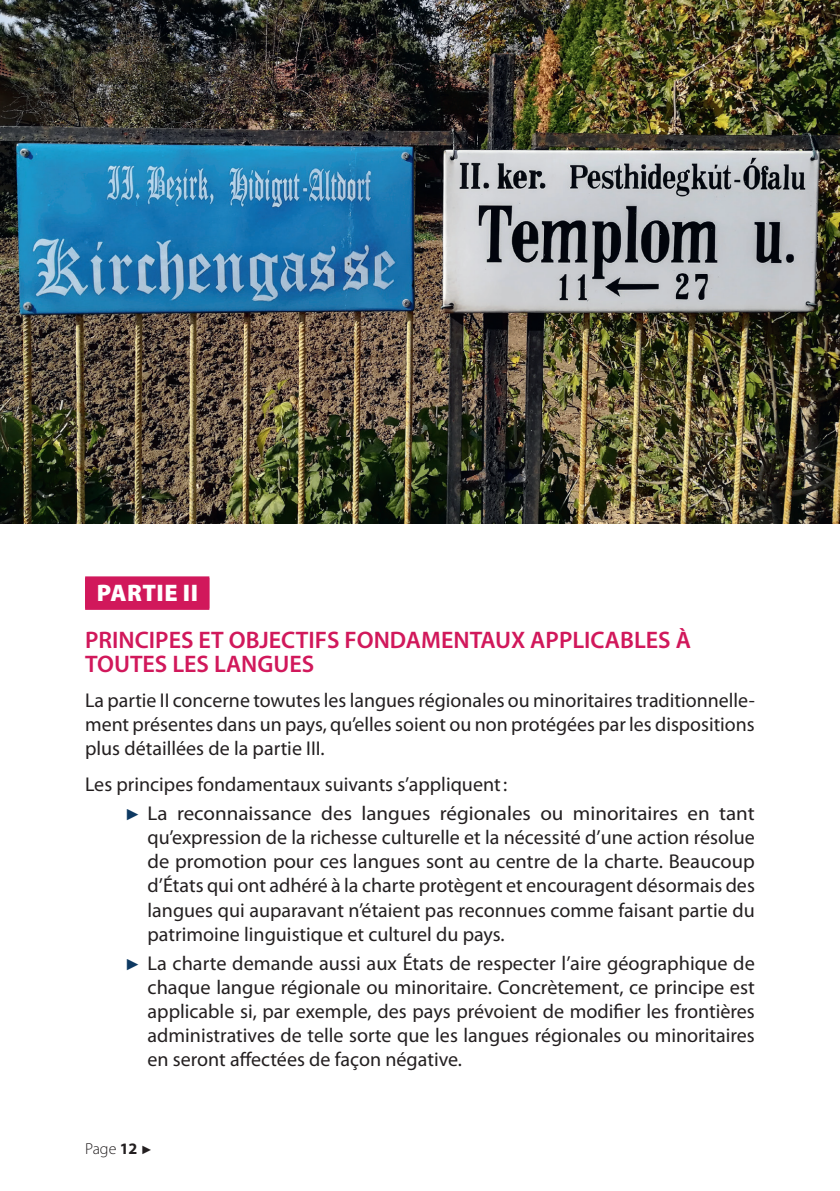
<style>
.page{position:relative;width:840px;height:1191px;background:#fff}
.page>*{position:absolute;margin:0;border:0;box-sizing:border-box;transform-origin:0 0}
.t1{font:600 24px/24px "Myriad Pro";color:#d1185b}
.t2{font:900 24px "Myriad Pro";letter-spacing:.02em;color:#fff}
.t3{font:20px/24px "Myriad Pro";color:#231f20;text-align:justify}
.t4{font:300 16px "Myriad Pro";color:#231f20}
.s1{font-family:"Arial";font-size:16px;color:#0e3962}
.s2{font-weight:700}
.s3{font-family:"Arial";font-weight:400;font-size:12px}
</style>
<div class="page">
<img style="left:0;top:0;width:839px;height:523px">
<div style="left:85px;top:578px;width:124px;height:32px;background:#d1185b"></div>
<div style="left:85px;top:576px;width:124px;height:32px;background:#d1185b"></div>
<p class="t2" style="left:97px;top:577px;width:103px">PARTIE II</p>
<p class="t1" style="left:85px;top:627px;width:607px">PRINCIPES ET OBJECTIFS FONDAMENTAUX APPLICABLES À<br>TOUTES LES LANGUES</p>
<p class="t3" style="left:85px;top:688px;width:670px">La partie II concerne towutes les langues régionales ou minoritaires traditionnelle&shy;ment présentes dans un pays, qu’elles soient ou non protégées par les dispositions plus détaillées de la partie III.</p>
<p class="t3" style="left:125px;top:769px;width:631px;line-height:29.6px;text-indent:-40px">Les principes fondamentaux suivants s’appliquent:<br><span class="s1">►</span> La reconnaissance des langues régionales ou minoritaires en tant</p>
<p class="t3" style="left:147px;top:825px;width:608px">qu’expression de la richesse culturelle et la nécessité d’une action résolue de promotion pour ces langues sont au centre de la charte. Beaucoup d’États qui ont adhéré à la charte protègent et encouragent désormais des langues qui auparavant n’étaient pas reconnues comme faisant partie du patrimoine linguistique et culturel du pays.</p>
<p class="t3" style="left:147px;top:951px;width:608px;text-indent:-23px"><span class="s1">►</span> La charte demande aussi aux États de respecter l’aire géographique de chaque langue régionale ou minoritaire. Concrètement, ce principe est applicable si, par exemple, des pays prévoient de modifier les frontières administratives de telle sorte que les langues régionales ou minoritaires en seront affectées de façon négative.</p>
<p class="t4" style="left:85px;top:1139px;width:69px">Page <span class="s2">12</span> <span class="s3">►</span></p>
</div>
